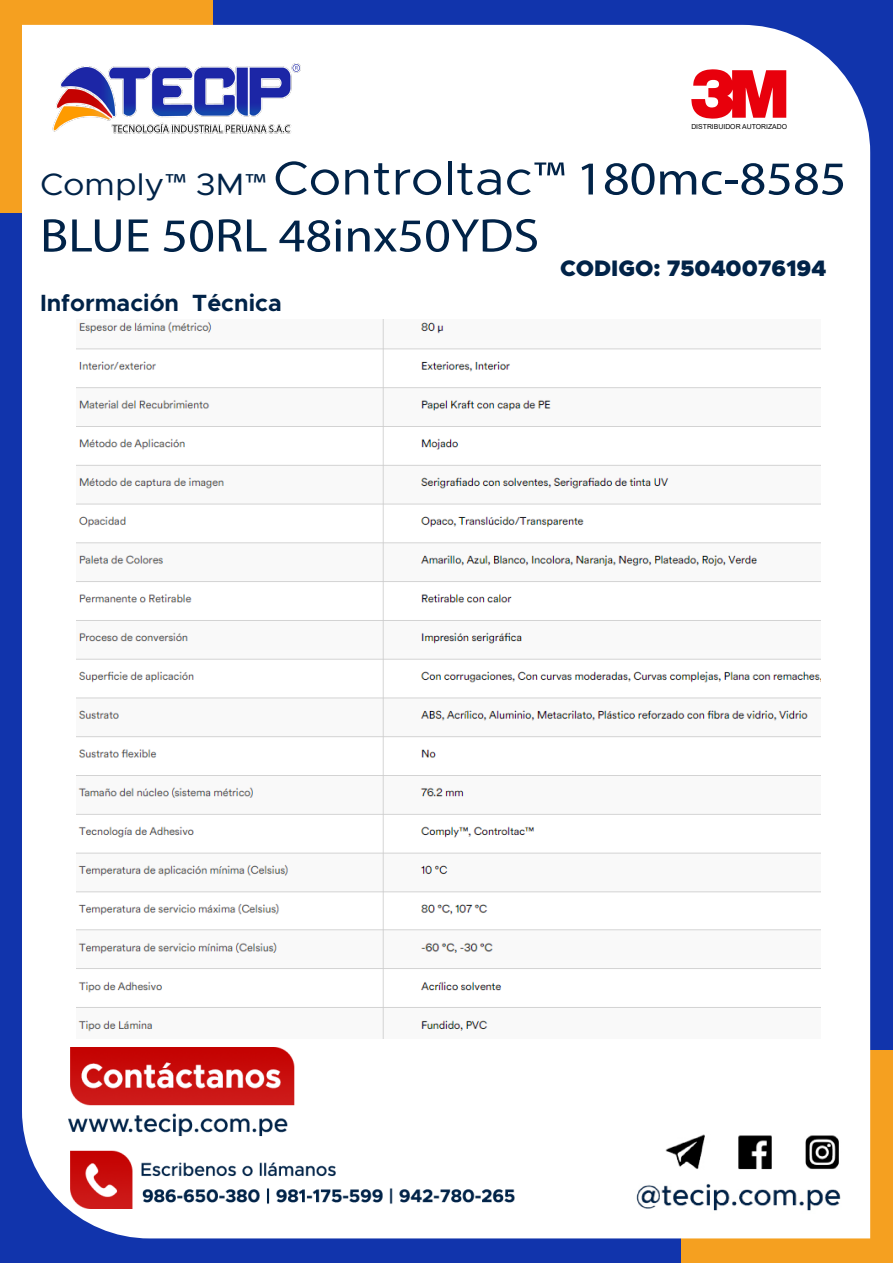
<style>
.page{position:relative;width:893px;height:1263px;background:#fff}
.page>*{position:absolute;margin:0;border:0;box-sizing:border-box;transform-origin:0 0}
.t1{font:47.55px/57px "Myriad Pro";color:#012348;scale:1.1 1}
.t2{font:700 23.55px "Metropolis";color:#012348}
.t3{font:900 22.5px "Metropolis";color:#012348}
.t4{font:6.9px "Arial";color:#000}
.s1{font-family:"Metropolis";font-size:31.05px}
.s2{font-size:31.05px}
.s3{font-family:"Metropolis"}
</style>
<div class="page">
<div style="left:1px;top:0;width:892px;height:1263px;background:#1134ac"></div>
<div style="left:1px;top:0;width:212px;height:212px;background:#f5a020"></div>
<div style="left:681px;top:1051px;width:212px;height:212px;background:#f5a020"></div>
<div style="left:22px;top:25px;width:848px;height:1213px;background:#fff"></div>
<img style="left:51px;top:64px;width:250px;height:71px">
<svg style="left:691px;top:69px;width:95px;height:50px;background:#ee464e"></svg>
<img style="left:632px;top:1130px;width:214px;height:83px">
<img style="left:69px;top:1047px;width:446px;height:161px">
<img style="left:77px;top:320px;width:743px;height:718px">
<p class="t4" style="left:691px;top:122px;width:97px">DISTRIBUIDOR AUTORIZADO</p>
<p class="t1" style="left:40px;top:149px;width:735px"><span class="s1">Comply</span><span class="s2">™</span> <span class="s1">3M</span><span class="s2">™</span> <span class="s3">Controltac</span>™ 180mc-8585<br>BLUE 50RL 48inx50YDS</p>
<p class="t2" style="left:40px;top:288px;width:243px">Información Técnica</p>
<p class="t3" style="left:560px;top:254px;width:268px">CODIGO: 75040076194</p>
</div>
